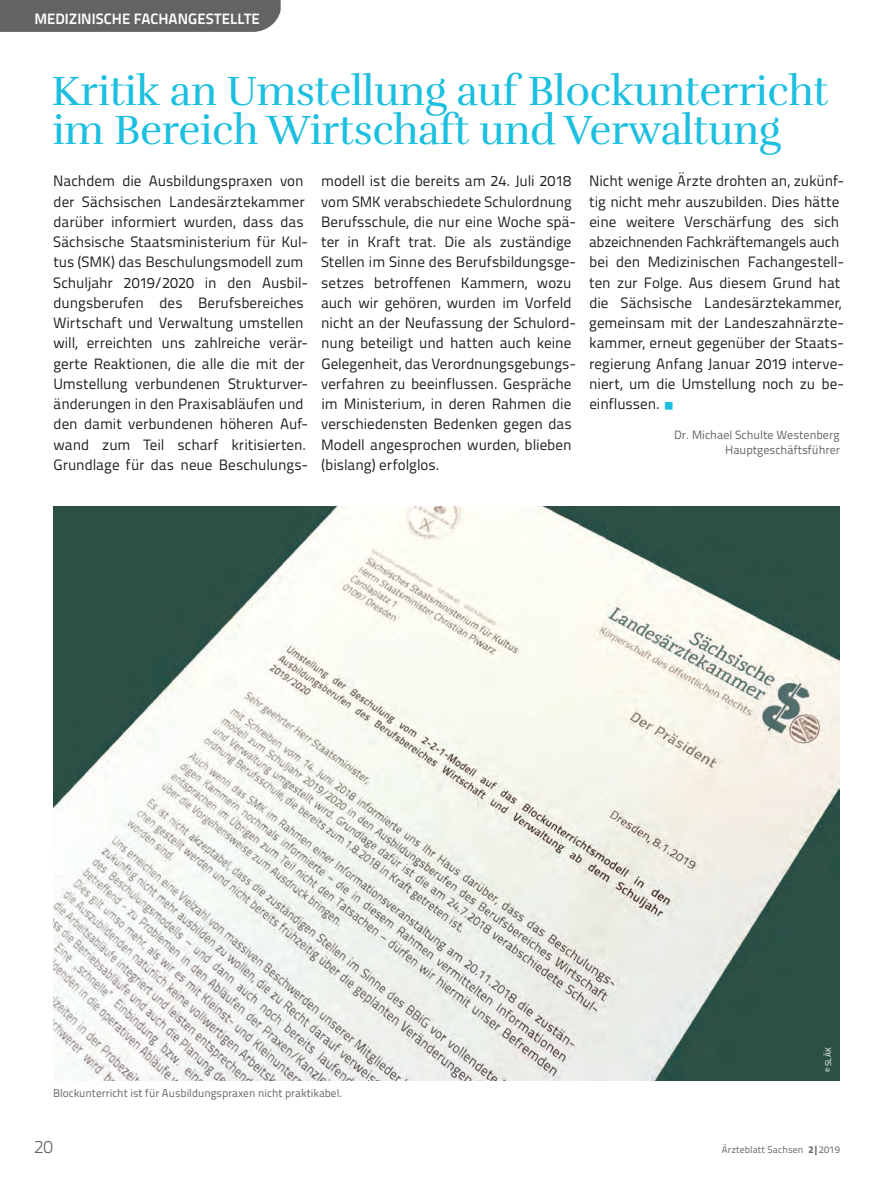
<style>
.page{position:relative;width:893px;height:1191px;background:#fff}
.page>*{position:absolute;margin:0;border:0;box-sizing:border-box;transform-origin:0 0}
.t1{font:42px/39px "Rufina";letter-spacing:-.01em;color:#1cbfdf}
.t2{font:300 18px "Titillium Text";color:#636366}
.t3{font:15px/20.2px "Titillium Text";color:#231f20}
.t4{font:700 15px "Titillium Text";color:#fff}
.t5{font:12px/15px "Titillium Text";color:#636366;text-align:right}
.t6{font:11.25px "Titillium Text";color:#636366}
.t7{font:9.75px "Titillium Text";letter-spacing:.01em;color:#636366}
.t8{font:8.25px "Titillium Text";color:#fff}
.s1{color:#1cbfdf}
.s2{font-weight:800}
</style>
<div class="page">
<div style="left:0;top:0;width:281px;height:32px;background:#636366"></div>
<img style="left:53px;top:506px;width:787px;height:574px">
<p class="t4" style="left:34px;top:7px;width:225px">MEDIZINISCHE FACHANGESTELLTE</p>
<h1 class="t1" style="left:51px;top:72px;width:779px">Kritik an Umstellung auf Blockunterricht im Bereich Wirtschaft und Verwaltung</h1>
<p class="t3" style="left:53px;top:170px;width:257px">Nachdem die Ausbildungspraxen von der Sächsischen Landesärztekammer darüber informiert wurden, dass das Sächsische Staatsministerium für Kul&shy;tus (SMK) das Beschulungsmodell zum Schuljahr 2019/2020 in den Ausbil&shy;dungsberufen des Berufsbereiches Wirtschaft und Verwaltung umstellen will, erreichten uns zahlreiche verär&shy;gerte Reaktionen, die alle die mit der Umstellung verbundenen Strukturver&shy;änderungen in den Praxisabläufen und den damit verbundenen höheren Auf&shy;wand zum Teil scharf kritisierten.<br>Grundlage für das neue Beschulungs-</p>
<p class="t3" style="left:321px;top:170px;width:257px">modell ist die bereits am 24. Juli 2018 vom SMK verabschiedete Schulordnung Berufsschule, die nur eine Woche spä&shy;ter in Kraft trat. Die als zuständige Stellen im Sinne des Berufsbildungsge&shy;setzes betroffenen Kammern, wozu auch wir gehören, wurden im Vorfeld nicht an der Neufassung der Schulord&shy;nung beteiligt und hatten auch keine Gelegenheit, das Verordnungsgebungs&shy;verfahren zu beeinflussen. Gespräche im Ministerium, in deren Rahmen die verschiedensten Bedenken gegen das Modell angesprochen wurden, blieben (bislang) erfolglos.</p>
<p class="t3" style="left:589px;top:170px;width:256px">Nicht wenige Ärzte drohten an, zukünf&shy;tig nicht mehr auszubilden. Dies hätte eine weitere Verschärfung des sich abzeichnenden Fachkräftemangels auch bei den Medizinischen Fachangestell&shy;ten zur Folge. Aus diesem Grund hat die Sächsische Landesärztekammer, gemeinsam mit der Landeszahnärzte&shy;kammer, erneut gegenüber der Staats&shy;regierung Anfang Januar 2019 interve&shy;niert, um die Umstellung noch zu be-- einflussen. <span class="s1">○</span></p>
<p class="t5" style="left:674px;top:427px;width:167px">Dr. Michael Schulte Westenberg<br>Hauptgeschäftsführer</p>
<p class="t6" style="left:53px;top:1085px;width:289px">Blockunterricht ist für Ausbildungspraxen nicht praktikabel.</p>
<p class="t8" style="left:822px;top:1072px;width:26px;rotate:-90deg">© SLÄK</p>
<p class="t2" style="left:34px;top:1133px;width:21px">20</p>
<p class="t7" style="left:722px;top:1142px;width:119px">Ärzteblatt Sachsen <span class="s2">2|</span>2019</p>
</div>
